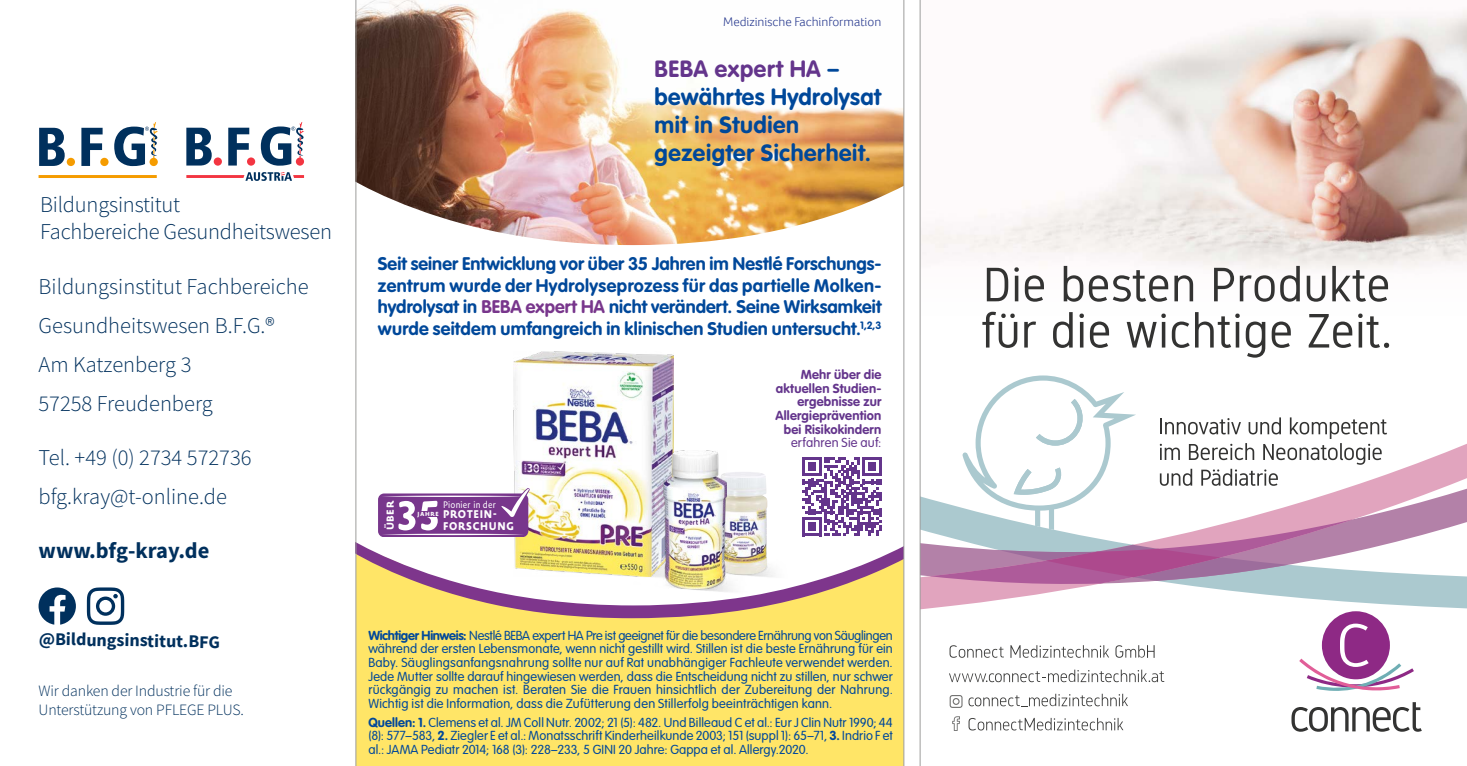
<style>
.page{position:relative;width:1467px;height:766px;background:#fff}
.page>*{position:absolute;margin:0;border:0;box-sizing:border-box;transform-origin:0 0}
.t1{font:700 23.18px/28.1px "VAG Rounded LT Pro";letter-spacing:.025em;color:#00489a}
.t2{font:300 22.5px/39.1px "Source Sans Pro";color:#00305d}
.t3{font:700 22.5px "Source Sans Pro";color:#00305d}
.t4{font:700 18px/21.8px "VAG Rounded LT Pro";letter-spacing:.015em;color:#00489a;text-align:justify}
.t5{font:700 18px "Source Sans Pro";color:#00305d}
.t6{font:300 15.75px/18.9px "Source Sans Pro";letter-spacing:-.01em;color:#00305d}
.t7{font:300 12.83px/13.7px "VAG Rounded LT Pro";letter-spacing:.01em;color:#00489a;text-align:justify}
.t8{font:700 12.83px/13.7px "VAG Rounded LT Pro";letter-spacing:.02em;color:#64358c;text-align:right}
.t9{font:300 12.83px "Foco W01";color:#25378d}
.t10{font:300 12.83px "VAG Rounded LT Pro";letter-spacing:.02em;color:#64358c}
.t11{font:800 11.03px/11.9px "Novel Sans Rd Pro";letter-spacing:.06em;color:#fff;scale:.9 1}
.t12{font:800 9.9px "Novel Sans Rd Pro";color:#fff}
.t13{font:9.45px "Novel Sans Rd Pro";letter-spacing:.02em;color:#fff;scale:.9 1}
.t14{font:800 5.85px "Novel Sans Rd Pro";letter-spacing:.1em;color:#fff}
.s1{color:#64358c}
.s2{color:#78368c}
.s3{font-weight:700}
</style>
<div class="page">
<svg style="left:228px;top:128px;width:21px;height:37px"></svg>
<svg style="left:186px;top:128px;width:26px;height:37px"></svg>
<div style="left:214px;top:157px;width:8px;height:9px;background:#f33541;border-radius:50%"></div>
<div style="left:247px;top:157px;width:8px;height:9px;background:#f33541;border-radius:50%"></div>
<svg style="left:261px;top:122px;width:43px;height:44px"></svg>
<svg style="left:186px;top:172px;width:118px;height:9px"></svg>
<svg style="left:39px;top:128px;width:26px;height:38px"></svg>
<svg style="left:81px;top:128px;width:22px;height:38px"></svg>
<div style="left:67px;top:158px;width:8px;height:8px;background:#f59c00;border-radius:50%"></div>
<div style="left:100px;top:158px;width:9px;height:8px;background:#f59c00;border-radius:50%"></div>
<svg style="left:114px;top:122px;width:44px;height:44px"></svg>
<hr style="left:39px;top:175px;width:118px;height:3px;background:#f59c00">
<img style="left:356px;top:0;width:548px;height:765px">
<svg style="left:39px;top:587px;width:37px;height:37px"></svg>
<svg style="left:87px;top:587px;width:37px;height:37px"></svg>
<svg style="left:920px;top:0;width:547px;height:765px"></svg>
<h2 class="t2" style="left:40px;top:191px;width:293px;line-height:27px">Bildungsinstitut<br>Fachbereiche Gesundheitswesen</h2>
<h2 class="t2" style="left:39px;top:266px;width:271px">Bildungsinstitut Fachbereiche<br>Gesundheitswesen B.F.G.®<br>Am Katzenberg 3<br>57258 Freudenberg</h2>
<h2 class="t2" style="left:39px;top:437px;width:215px">Tel. +49 (0) 2734 572736 bfg.kray@t-online.de</h2>
<h2 class="t3" style="left:39px;top:534px;width:172px">www.bfg-kray.de</h2>
<h3 class="t5" style="left:39px;top:626px;width:183px;rotate:1deg">@Bildungsinstitut.BFG</h3>
<p class="t6" style="left:39px;top:681px;width:207px">Wir danken der Industrie für die<br>Unterstützung von PFLEGE PLUS.</p>
<p class="t9" style="left:723px;top:15px;width:160px">Medizinische Fachinformation</p>
<h1 class="t1" style="left:655px;top:55px;width:228px"><span class="s1">BEBA expert HA</span> – bewährtes Hydrolysat mit in Studien gezeigter Sicherheit.</h1>
<p class="t4" style="left:378px;top:252px;width:505px">Seit seiner Entwicklung vor über 35 Jahren im Nestlé Forschungs&shy;zentrum wurde der Hydrolyseprozess für das partielle Molken&shy;hydrolysat in <span class="s2">BEBA expert HA</span> nicht verändert. Seine Wirksamkeit wurde seitdem umfangreich in klinischen Studien untersucht.<sup>1,2,3</sup></p>
<p class="t12" style="left:383px;top:530px;width:31px;rotate:-90deg">ÜBER</p>
<p class="t13" style="left:443px;top:498px;width:60px">Pionier in der</p>
<p class="t11" style="left:443px;top:507px;width:80px">PROTEIN-<br>FORSCHUNG</p>
<p class="t14" style="left:418px;top:509px;width:23px">JAHRE</p>
<p class="t8" style="left:775px;top:368px;width:107px">Mehr über die aktuellen Studien&shy;ergebnisse zur<br>Allergieprävention bei Risikokindern</p>
<p class="t10" style="left:791px;top:435px;width:92px">erfahren Sie auf:</p>
<p class="t7" style="left:368px;top:628px;width:526px"><span class="s3">Wichtiger Hinweis:</span> Nestlé BEBA expert HA Pre ist geeignet für die besondere Ernährung von Säuglingen während der ersten Lebensmonate, wenn nicht gestillt wird. Stillen ist die beste Ernährung für ein Baby. Säuglingsanfangsnahrung sollte nur auf Rat unabhängiger Fachleute verwendet werden.<br>Jede Mutter sollte darauf hingewiesen werden, dass die Entscheidung nicht zu stillen, nur schwer rückgängig zu machen ist. Beraten Sie die Frauen hinsichtlich der Zubereitung der Nahrung.<br>Wichtig ist die Information, dass die Zufütterung den Stillerfolg beeinträchtigen kann.</p>
<p class="t7" style="left:368px;top:715px;width:526px"><span class="s3">Quellen: 1.</span> Clemens et al. JM Coll Nutr. 2002; 21 (5): 482. Und Billeaud C et al.: Eur J Clin Nutr 1990; 44 (8): 577–583, <span class="s3">2.</span> Ziegler E et al.: Monatsschrift Kinderheilkunde 2003; 151 (suppl 1): 65–71, <span class="s3">3.</span> Indrio F et al.: JAMA Pediatr 2014; 168 (3): 228–233, 5 GINI 20 Jahre: Gappa et al. Allergy.2020.</p>
</div>
